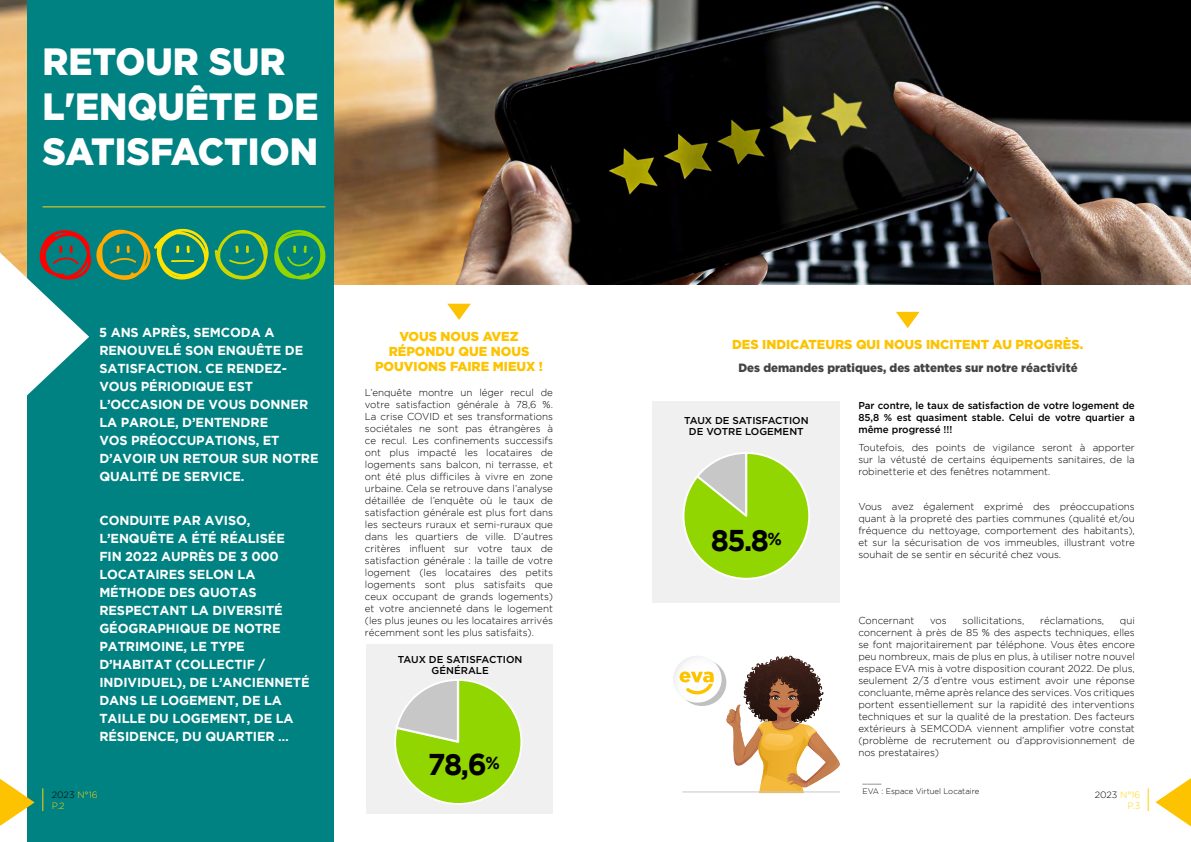
<style>
.page{position:relative;width:1191px;height:842px;background:#fff}
.page>*{position:absolute;margin:0;border:0;box-sizing:border-box;transform-origin:0 0}
.t1{font:900 38px/45px "Gotham";color:#fff;scale:.95 1}
.t2{font:700 30px "Gotham";color:#000;scale:.96 1}
.t3{font:700 17.5px "Gotham";color:#000;scale:.96 1}
.t4{font:700 13px/18px "Gotham";letter-spacing:-.005em;color:#fff}
.t5{font:900 13px/15px "Gotham";color:#fdc300;text-align:center}
.t6{font:900 12px "Gotham";color:#454342;scale:.96 1}
.t7{font:300 10px/12px "Gotham";color:#000;text-align:justify}
.t8{font:500 10px/11px "Gotham";color:#000;text-align:center}
.t9{font:300 9.1px/11px "Gotham";color:#ffd309}
.t10{font:300 8px/11px "Gotham";color:#000}
.s1{color:#000}
</style>
<div class="page">
<div style="left:653px;top:401px;width:187px;height:202px;background:#f0f0f0"></div>
<div style="left:366px;top:644px;width:187px;height:170px;background:#f0f0f0"></div>
<img style="left:0;top:0;width:1191px;height:285px">
<div style="left:27px;top:0;width:306px;height:842px;background:#008182"></div>
<hr style="left:43px;top:207px;width:282px;height:1px;background:#ffd309">
<svg style="left:0;top:228px;width:209px;height:168px"></svg>
<svg style="left:215px;top:229px;width:111px;height:51px"></svg>
<svg style="left:447px;top:304px;width:24px;height:16px"></svg>
<svg style="left:395px;top:679px;width:127px;height:126px"></svg>
<svg style="left:896px;top:312px;width:23px;height:16px"></svg>
<svg style="left:683px;top:452px;width:127px;height:127px"></svg>
<svg style="left:673px;top:656px;width:167px;height:137px"></svg>
<hr style="left:682px;top:791px;width:158px;height:1px;background:#c7c7c7">
<svg style="left:43px;top:788px;width:1px;height:23px"></svg>
<svg style="left:1147px;top:788px;width:1px;height:23px"></svg>
<svg style="left:0;top:778px;width:35px;height:48px"></svg>
<svg style="left:1155px;top:778px;width:36px;height:49px"></svg>
<h1 class="t1" style="left:43px;top:38px;width:292px">RETOUR SUR<br>L'ENQUÊTE DE<br>SATISFACTION</h1>
<h3 class="t4" style="left:99px;top:323px;width:221px">5 ANS APRÈS, SEMCODA A<br>RENOUVELÉ SON ENQUÊTE DE<br>SATISFACTION. CE RENDEZ-<br>VOUS PÉRIODIQUE EST<br>L’OCCASION DE VOUS DONNER<br>LA PAROLE, D’ENTENDRE<br>VOS PRÉOCCUPATIONS, ET<br>D’AVOIR UN RETOUR SUR NOTRE<br>QUALITÉ DE SERVICE.</h3>
<p class="t4" style="left:99px;top:511px;width:212px">CONDUITE PAR AVISO,<br>L’ENQUÊTE A ÉTÉ RÉALISÉE<br>FIN 2022 AUPRÈS DE 3 000<br>LOCATAIRES SELON LA<br>MÉTHODE DES QUOTAS<br>RESPECTANT LA DIVERSITÉ<br>GÉOGRAPHIQUE DE NOTRE<br>PATRIMOINE, LE TYPE<br>D’HABITAT (COLLECTIF /<br>INDIVIDUEL), DE L’ANCIENNETÉ<br>DANS LE LOGEMENT, DE LA<br>TAILLE DU LOGEMENT, DE LA<br>RÉSIDENCE, DU QUARTIER …</p>
<h3 class="t5" style="left:375px;top:328px;width:170px">VOUS NOUS AVEZ<br>RÉPONDU QUE NOUS<br>POUVIONS FAIRE MIEUX !</h3>
<h3 class="t5" style="left:732px;top:336px;width:353px">DES INDICATEURS QUI NOUS INCITENT AU PROGRÈS.</h3>
<p class="t6" style="left:738px;top:360px;width:355px">Des demandes pratiques, des attentes sur notre réactivité</p>
<p class="t8" style="left:858px;top:399px;width:278px;line-height:12px;text-align:justify">Par contre, le taux de satisfaction de votre logement de 85,8 % est quasiment stable. Celui de votre quartier a même progressé !!!</p>
<p class="t7" style="left:858px;top:441px;width:278px">Toutefois, des points de vigilance seront à apporter sur la vétusté de certains équipements sanitaires, de la robinetterie et des fenêtres notamment.</p>
<p class="t7" style="left:858px;top:500px;width:278px">Vous avez également exprimé des préoccupations quant à la propreté des parties communes (qualité et/ou fréquence du nettoyage, comportement des habitants), et sur la sécurisation de vos immeubles, illustrant votre</p>
<p class="t7" style="left:365px;top:386px;width:189px">L’enquête montre un léger recul de votre satisfaction générale à 78,6 %.<br>La crise COVID et ses transformations sociétales ne sont pas étrangères à ce recul. Les confinements successifs ont plus impacté les locataires de logements sans balcon, ni terrasse, et ont été plus difficiles à vivre en zone urbaine. Cela se retrouve dans l’analyse détaillée de l’enquête où le taux de satisfaction générale est plus fort dans les secteurs ruraux et semi-ruraux que dans les quartiers de ville. D’autres critères influent sur votre taux de satisfaction générale : la taille de votre logement (les locataires des petits logements sont plus satisfaits que ceux occupant de grands logements) et votre ancienneté dans le logement (les plus jeunes ou les locataires arrivés récemment sont les plus satisfaits).</p>
<p class="t8" style="left:684px;top:415px;width:126px">TAUX DE SATISFACTION<br>DE VOTRE LOGEMENT</p>
<h2 class="t2" style="left:710px;top:523px;width:62px">85.8</h2>
<h3 class="t3" style="left:767px;top:529px;width:17px">%</h3>
<p class="t7" style="left:858px;top:548px;width:204px">souhait de se sentir en sécurité chez vous.</p>
<p class="t7" style="left:858px;top:614px;width:58px">Concernant</p>
<p class="t7" style="left:930px;top:614px;width:18px">vos</p>
<p class="t7" style="left:962px;top:614px;width:63px">sollicitations,</p>
<p class="t7" style="left:1040px;top:614px;width:65px">réclamations,</p>
<p class="t7" style="left:858px;top:614px;width:278px;text-indent:261px">qui concernent à près de 85 % des aspects techniques, elles se font majoritairement par téléphone. Vous êtes encore peu nombreux, mais de plus en plus, à utiliser notre nouvel espace EVA mis à votre disposition courant 2022. De plus, seulement 2/3 d’entre vous estiment avoir une réponse concluante, même après relance des services. Vos critiques portent essentiellement sur la rapidité des interventions techniques et sur la qualité de la prestation. Des facteurs extérieurs à SEMCODA viennent amplifier votre constat (problème de recrutement ou d’approvisionnement de nos prestataires)</p>
<p class="t10" style="left:862px;top:774px;width:118px">____<br>EVA : Espace Virtuel Locataire</p>
<p class="t8" style="left:398px;top:654px;width:126px">TAUX DE SATISFACTION<br>GÉNÉRALE</p>
<h2 class="t2" style="left:428px;top:747px;width:76px">78,6<sup>%</sup></h2>
<p class="t9" style="left:52px;top:789px;width:47px"><span class="s1">2023</span> N°16<br>P.2</p>
<p class="t9" style="left:1094px;top:789px;width:47px;text-align:right"><span class="s1">2023</span> N°16<br>P.3</p>
</div>
